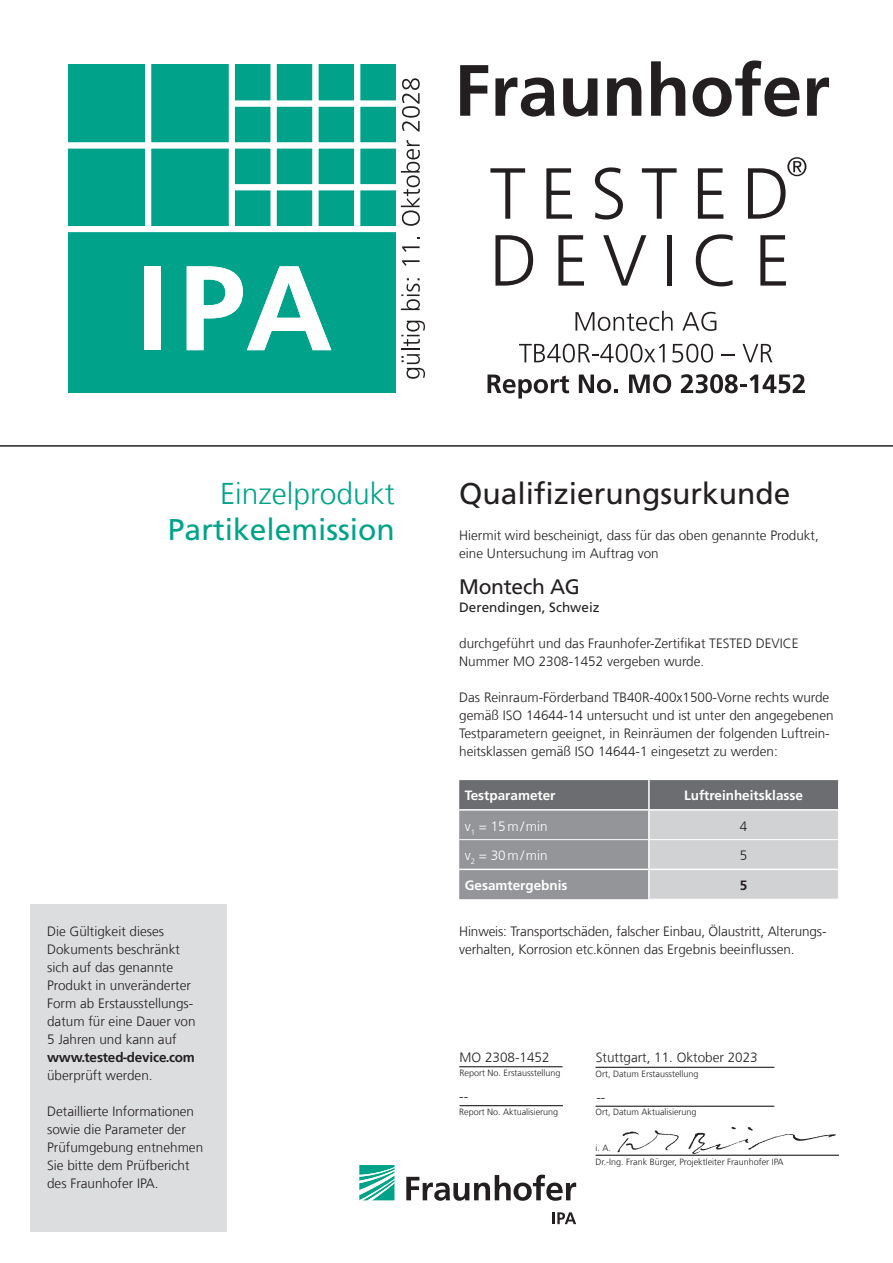
<style>
.page{position:relative;width:893px;height:1263px;background:#fff}
.page>*{position:absolute;margin:0;border:0;box-sizing:border-box;transform-origin:0 0}
.t1{font:30px "Frutiger LT Com";color:#231f20}
.t2{font:30px "Frutiger LT Com";color:#00a38a}
.t3{font:300 30px "Frutiger LT Com";color:#00a38a}
.t4{font:21px "Frutiger LT Com";letter-spacing:-.015em;color:#231f20}
.t5{font:300 13.5px/18px "Frutiger LT Com";color:#231f20}
.t6{font:700 13.5px "Frutiger LT Com";color:#fff}
.t7{font:700 13.5px "Frutiger LT Com";letter-spacing:-.01em;color:#231f20}
.t8{font:300 13.5px "Frutiger LT Com";color:#fff}
.t9{font:13.5px "Frutiger LT Com";color:#231f20}
.t10{font:300 9px "Frutiger LT Com";color:#231f20}
</style>
<div class="page">
<svg style="left:617px;top:1130px;width:62px;height:23px"></svg>
<svg style="left:688px;top:1127px;width:148px;height:27px"></svg>
<hr style="left:0;top:445px;width:893px;height:2px;background:#231f20">
<svg style="left:359px;top:1165px;width:35px;height:35px"></svg>
<svg style="left:406px;top:1174px;width:170px;height:27px"></svg>
<svg style="left:552px;top:1212px;width:24px;height:12px"></svg>
<hr style="left:595px;top:1155px;width:244px;height:1px;background:#231f20">
<hr style="left:595px;top:1067px;width:179px;height:1px;background:#231f20">
<hr style="left:595px;top:1106px;width:179px;height:1px;background:#231f20">
<hr style="left:459px;top:1066px;width:104px;height:1px;background:#231f20">
<hr style="left:460px;top:1105px;width:103px;height:1px;background:#231f20">
<div style="left:30px;top:905px;width:196px;height:327px;background:#dcdddf"></div>
<div style="left:68px;top:65px;width:327px;height:328px;background:#00a38a"></div>
<div style="left:229px;top:51px;width:6px;height:178px;background:#fff"></div>
<div style="left:232px;top:184px;width:172px;height:6px;background:#fff"></div>
<div style="left:232px;top:101px;width:172px;height:6px;background:#fff"></div>
<div style="left:354px;top:51px;width:6px;height:178px;background:#fff"></div>
<div style="left:271px;top:51px;width:6px;height:178px;background:#fff"></div>
<div style="left:312px;top:51px;width:6px;height:178px;background:#fff"></div>
<div style="left:145px;top:51px;width:6px;height:178px;background:#fff"></div>
<div style="left:60px;top:142px;width:344px;height:6px;background:#fff"></div>
<div style="left:60px;top:226px;width:344px;height:6px;background:#fff"></div>
<div style="left:144px;top:266px;width:17px;height:84px;background:#fff"></div>
<svg style="left:187px;top:266px;width:144px;height:84px"></svg>
<svg style="left:460px;top:65px;width:28px;height:51px"></svg>
<svg style="left:495px;top:78px;width:59px;height:39px"></svg>
<svg style="left:563px;top:78px;width:34px;height:39px"></svg>
<svg style="left:607px;top:78px;width:34px;height:38px"></svg>
<svg style="left:651px;top:61px;width:34px;height:55px"></svg>
<svg style="left:693px;top:60px;width:106px;height:57px"></svg>
<svg style="left:807px;top:78px;width:22px;height:38px"></svg>
<svg style="left:490px;top:168px;width:35px;height:51px"></svg>
<svg style="left:546px;top:168px;width:26px;height:51px"></svg>
<svg style="left:595px;top:167px;width:28px;height:53px"></svg>
<svg style="left:642px;top:168px;width:35px;height:51px"></svg>
<svg style="left:698px;top:168px;width:25px;height:51px"></svg>
<svg style="left:495px;top:235px;width:38px;height:51px"></svg>
<svg style="left:558px;top:235px;width:26px;height:51px"></svg>
<svg style="left:603px;top:235px;width:43px;height:51px"></svg>
<div style="left:667px;top:235px;width:5px;height:51px;background:#231f20"></div>
<svg style="left:696px;top:234px;width:37px;height:52px"></svg>
<svg style="left:760px;top:235px;width:26px;height:51px"></svg>
<svg style="left:748px;top:157px;width:58px;height:62px"></svg>
<svg style="left:575px;top:311px;width:98px;height:20px"></svg>
<svg style="left:682px;top:312px;width:34px;height:19px"></svg>
<svg style="left:519px;top:344px;width:146px;height:19px"></svg>
<svg style="left:672px;top:344px;width:41px;height:19px"></svg>
<svg style="left:722px;top:354px;width:13px;height:2px"></svg>
<svg style="left:742px;top:344px;width:30px;height:18px"></svg>
<svg style="left:488px;top:375px;width:81px;height:24px"></svg>
<svg style="left:579px;top:375px;width:39px;height:18px"></svg>
<svg style="left:629px;top:374px;width:42px;height:19px"></svg>
<svg style="left:681px;top:374px;width:124px;height:19px"></svg>
<svg style="left:401px;top:321px;width:24px;height:58px"></svg>
<svg style="left:401px;top:278px;width:19px;height:32px"></svg>
<svg style="left:402px;top:260px;width:18px;height:6px"></svg>
<svg style="left:402px;top:246px;width:18px;height:6px"></svg>
<svg style="left:401px;top:140px;width:19px;height:86px"></svg>
<svg style="left:402px;top:78px;width:18px;height:53px"></svg>
<svg style="left:459px;top:780px;width:380px;height:119px;background:#a4a5a8"></svg>
<hr style="left:838px;top:869px;width:1px;height:30px;background:#fff">
<h1 class="t3" style="left:220px;top:476px;width:176px">Einzelprodukt</h1>
<h1 class="t2" style="left:168px;top:512px;width:228px">Partikelemission</h1>
<p class="t5" style="left:47px;top:922px;width:150px">Die Gültigkeit dieses<br>Dokuments beschränkt sich auf das genannte<br>Produkt in unveränderter<br>Form ab Erstausstellungs&shy;datum für eine Dauer von<br>5 Jahren und kann auf</p>
<p class="t7" style="left:47px;top:1049px;width:149px">www.tested-device.com</p>
<p class="t5" style="left:47px;top:1066px;width:107px">überprüft werden.</p>
<p class="t5" style="left:47px;top:1102px;width:158px">Detaillierte Informationen sowie die Parameter der<br>Prüfumgebung entnehmen<br>Sie bitte dem Prüfbericht des Fraunhofer IPA.</p>
<h1 class="t1" style="left:459px;top:476px;width:333px">Qualifizierungsurkunde</h1>
<p class="t5" style="left:459px;top:526px;width:361px">Hiermit wird bescheinigt, dass für das oben genannte Produkt, eine Untersuchung im Auftrag von</p>
<h2 class="t4" style="left:459px;top:574px;width:122px">Montech AG</h2>
<p class="t9" style="left:459px;top:599px;width:142px">Derendingen, Schweiz</p>
<p class="t5" style="left:459px;top:634px;width:341px">durchgeführt und das Fraunhofer-Zertifikat TESTED DEVICE<br>Nummer MO 2308-1452 vergeben wurde.</p>
<p class="t5" style="left:459px;top:688px;width:376px">Das Reinraum-Förderband TB40R-400x1500-Vorne rechts wurde gemäß ISO 14644-14 untersucht und ist unter den angegebenen Testparametern geeignet, in Reinräumen der folgenden Luftrein&shy;heitsklassen gemäß ISO 14644-1 eingesetzt zu werden:</p>
<p class="t6" style="left:465px;top:787px;width:92px">Testparameter</p>
<p class="t6" style="left:684px;top:787px;width:121px">Luftreinheitsklasse</p>
<p class="t8" style="left:465px;top:818px;width:84px">v<sub>1</sub> = 15m/min</p>
<p class="t5" style="left:740px;top:817px;width:9px">4</p>
<p class="t8" style="left:465px;top:847px;width:84px">v<sub>2</sub> = 30m/min</p>
<p class="t5" style="left:740px;top:847px;width:9px">5</p>
<p class="t6" style="left:465px;top:877px;width:104px">Gesamtergebnis</p>
<p class="t7" style="left:740px;top:877px;width:9px">5</p>
<p class="t5" style="left:459px;top:922px;width:369px">Hinweis: Transportschäden, falscher Einbau, Ölaustritt, Alterungs&shy;verhalten, Korrosion etc.können das Ergebnis beeinflussen.</p>
<p class="t5" style="left:460px;top:1048px;width:92px">MO 2308-1452</p>
<p class="t5" style="left:596px;top:1048px;width:164px">Stuttgart, 11. Oktober 2023</p>
<p class="t10" style="left:460px;top:1068px;width:103px">Report No. Erstausstellung</p>
<p class="t10" style="left:595px;top:1069px;width:105px">Ort, Datum Erstausstellung</p>
<p class="t10" style="left:459px;top:1107px;width:101px">Report No. Aktualisierung</p>
<p class="t5" style="left:459px;top:1087px;width:10px">--</p>
<p class="t5" style="left:596px;top:1088px;width:10px">--</p>
<p class="t10" style="left:595px;top:1107px;width:103px">Ort, Datum Aktualisierung</p>
<p class="t10" style="left:595px;top:1142px;width:17px">i. A.</p>
<p class="t10" style="left:595px;top:1157px;width:190px">Dr.-Ing. Frank Bürger, Projektleiter Fraunhofer IPA</p>
</div>
